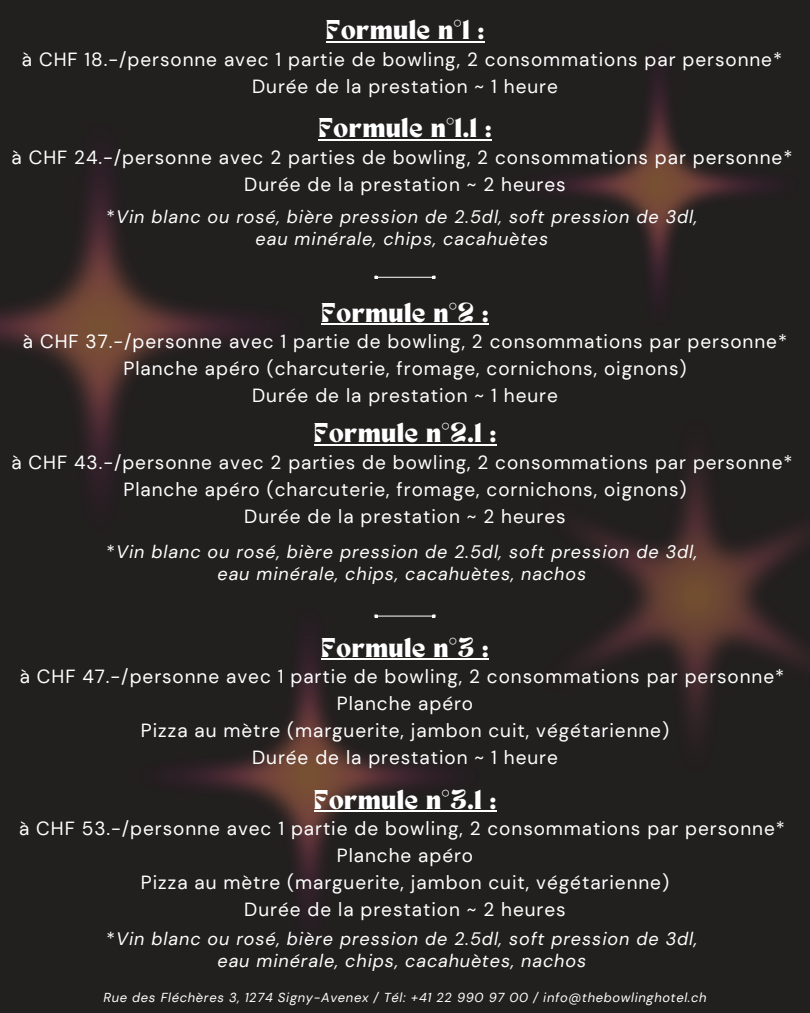
<style>
.page{position:relative;width:810px;height:1013px;background:#fff}
.page>*{position:absolute;margin:0;border:0;box-sizing:border-box;transform-origin:0 0}
.t1{font:19px/26.8px "DM Sans";letter-spacing:.05em;color:#fff;text-align:center}
.t2{font:italic 18px/21.8px "DM Sans";letter-spacing:.05em;color:#fff;text-align:center}
.t3{font:italic 13px "DM Sans";letter-spacing:.05em;color:#fff}
.s1{font-family:"TANNIMBUS"}
.s2{font-style:normal}
</style>
<div class="page">
<div style="left:0;top:0;width:810px;height:1012px;background:#221f1f"></div>
<img style="left:0;top:139px;width:334px;height:346px">
<img style="left:178px;top:614px;width:319px;height:293px">
<img style="left:550px;top:76px;width:218px;height:218px">
<img style="left:580px;top:463px;width:230px;height:266px">
<hr style="left:326px;top:41px;width:159px;height:1px;background:#fff">
<hr style="left:319px;top:139px;width:173px;height:1px;background:#fff">
<hr style="left:322px;top:323px;width:167px;height:2px;background:#fff">
<hr style="left:314px;top:444px;width:183px;height:1px;background:#fff">
<hr style="left:377px;top:277px;width:56px;height:1px;background:#fff">
<hr style="left:322px;top:658px;width:167px;height:1px;background:#fff">
<hr style="left:314px;top:810px;width:183px;height:1px;background:#fff">
<hr style="left:377px;top:615px;width:56px;height:1px;background:#fff">
<p class="t1" style="left:22px;top:20px;width:762px"><span class="s1">Formule n°1 :<br></span>à CHF 18.-/personne avec 1 partie de bowling, 2 consommations par personne*<br>Durée de la prestation ~ 1 heure</p>
<h1 class="t1" style="left:12px;top:118px;width:782px"><span class="s1">Formule n°1.1 :<br></span>à CHF 24.-/personne avec 2 parties de bowling, 2 consommations par personne*<br>Durée de la prestation ~ 2 heures</h1>
<p class="t2" style="left:107px;top:206px;width:592px"><span class="s2">*</span>Vin blanc ou rosé, bière pression de 2.5dl, soft pression de 3dl, eau minérale, chips, cacahuètes</p>
<h1 class="t1" style="left:23px;top:302px;width:766px"><span class="s1">Formule n°2 :<br></span>à CHF 37.-/personne avec 1 partie de bowling, 2 consommations par personne* Planche apéro (charcuterie, fromage, cornichons, oignons)<br>Durée de la prestation ~ 1 heure</h1>
<h1 class="t1" style="left:11px;top:422px;width:783px"><span class="s1">Formule n°2.1 :<br></span>à CHF 43.-/personne avec 2 parties de bowling, 2 consommations par personne* Planche apéro (charcuterie, fromage, cornichons, oignons)<br>Durée de la prestation ~ 2 heures</h1>
<h1 class="t2" style="left:107px;top:541px;width:592px"><span class="s2">*</span>Vin blanc ou rosé, bière pression de 2.5dl, soft pression de 3dl, eau minérale, chips, cacahuètes, nachos</h1>
<p class="t1" style="left:20px;top:636px;width:766px"><span class="s1">Formule n°3 :<br></span>à CHF 47.-/personne avec 1 partie de bowling, 2 consommations par personne* Planche apéro<br>Pizza au mètre (marguerite, jambon cuit, végétarienne)<br>Durée de la prestation ~ 1 heure</p>
<h1 class="t1" style="left:19px;top:788px;width:767px"><span class="s1">Formule n°3.1 :<br></span>à CHF 53.-/personne avec 1 partie de bowling, 2 consommations par personne* Planche apéro<br>Pizza au mètre (marguerite, jambon cuit, végétarienne)<br>Durée de la prestation ~ 2 heures</h1>
<h1 class="t2" style="left:107px;top:928px;width:592px"><span class="s2">*</span>Vin blanc ou rosé, bière pression de 2.5dl, soft pression de 3dl, eau minérale, chips, cacahuètes, nachos</h1>
<p class="t3" style="left:103px;top:988px;width:605px">Rue des Fléchères 3, 1274 Signy-Avenex / Tél: +41 22 990 97 00 / info@thebowlinghotel.ch</p>
</div>
